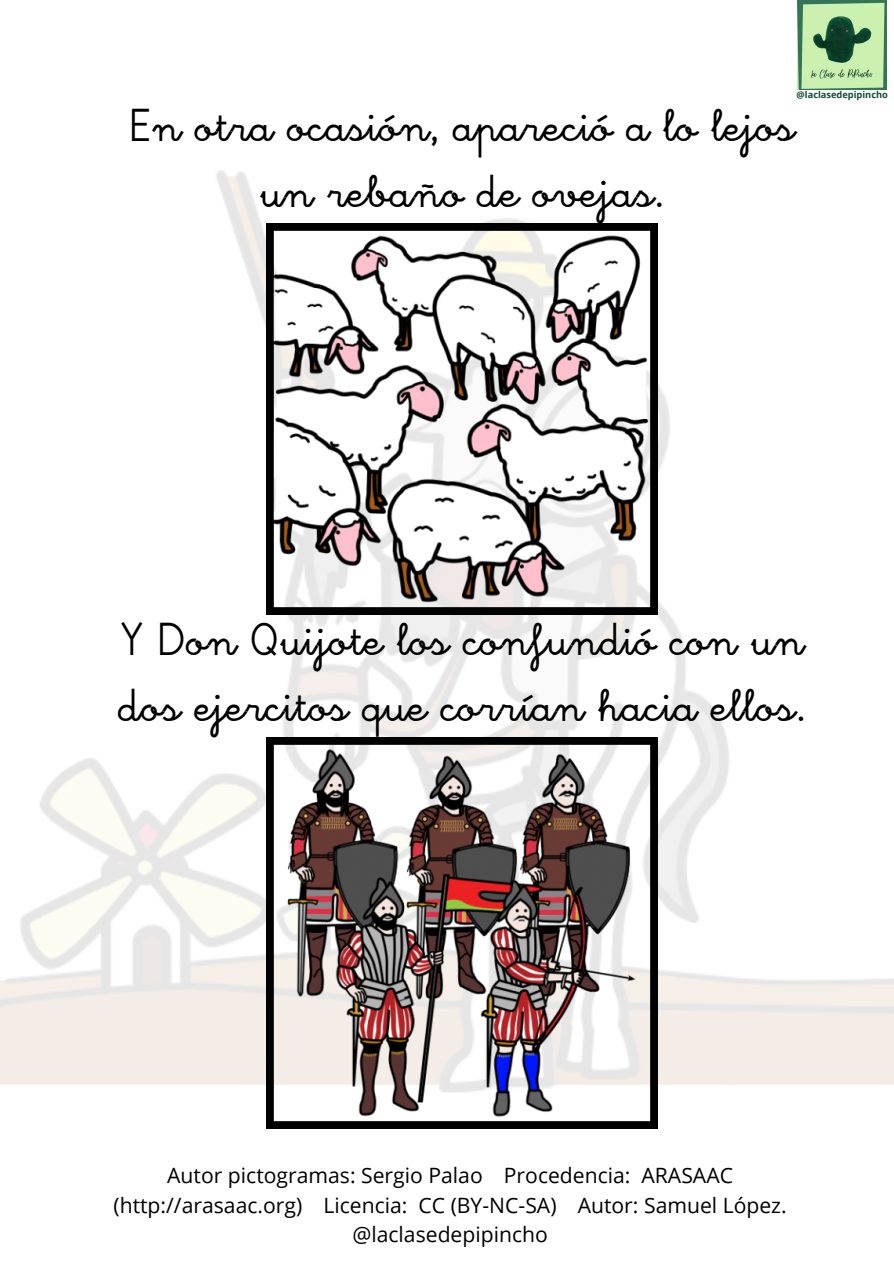
<style>
.page{position:relative;width:894px;height:1264px;background:#fff}
.page>*{position:absolute;margin:0;border:0;box-sizing:border-box;transform-origin:0 0}
.t1{font:48px/66.3px "Escolar 2 Negra";color:#000}
.t2{font:21.15px/29.5px "Open Sans";color:#000;text-align:center}
.t3{font:700 9.3px "Open Sans";color:#124b31}
</style>
<div class="page">
<img style="left:0;top:170px;width:893px;height:927px">
<img style="left:267px;top:224px;width:390px;height:390px">
<img style="left:267px;top:737px;width:390px;height:391px">
<img style="left:797px;top:0;width:89px;height:89px">
<p class="t3" style="left:796px;top:88px;width:93px">@laclasedepipincho</p>
<p class="t1" style="left:129px;top:94px;width:667px;text-align:center">En otra ocasión, apareció a lo lejos un rebaño de ovejas.</p>
<p class="t1" style="left:118px;top:608px;width:689px">Y Don Quijote los confundió con un dos ejercitos que corrían hacia ellos.</p>
<p class="t2" style="left:113px;top:1160px;width:674px">Autor pictogramas: Sergio Palao Procedencia: ARASAAC (http://arasaac.org) Licencia: CC (BY-NC-SA) Autor: Samuel López. @laclasedepipincho</p>
</div>
